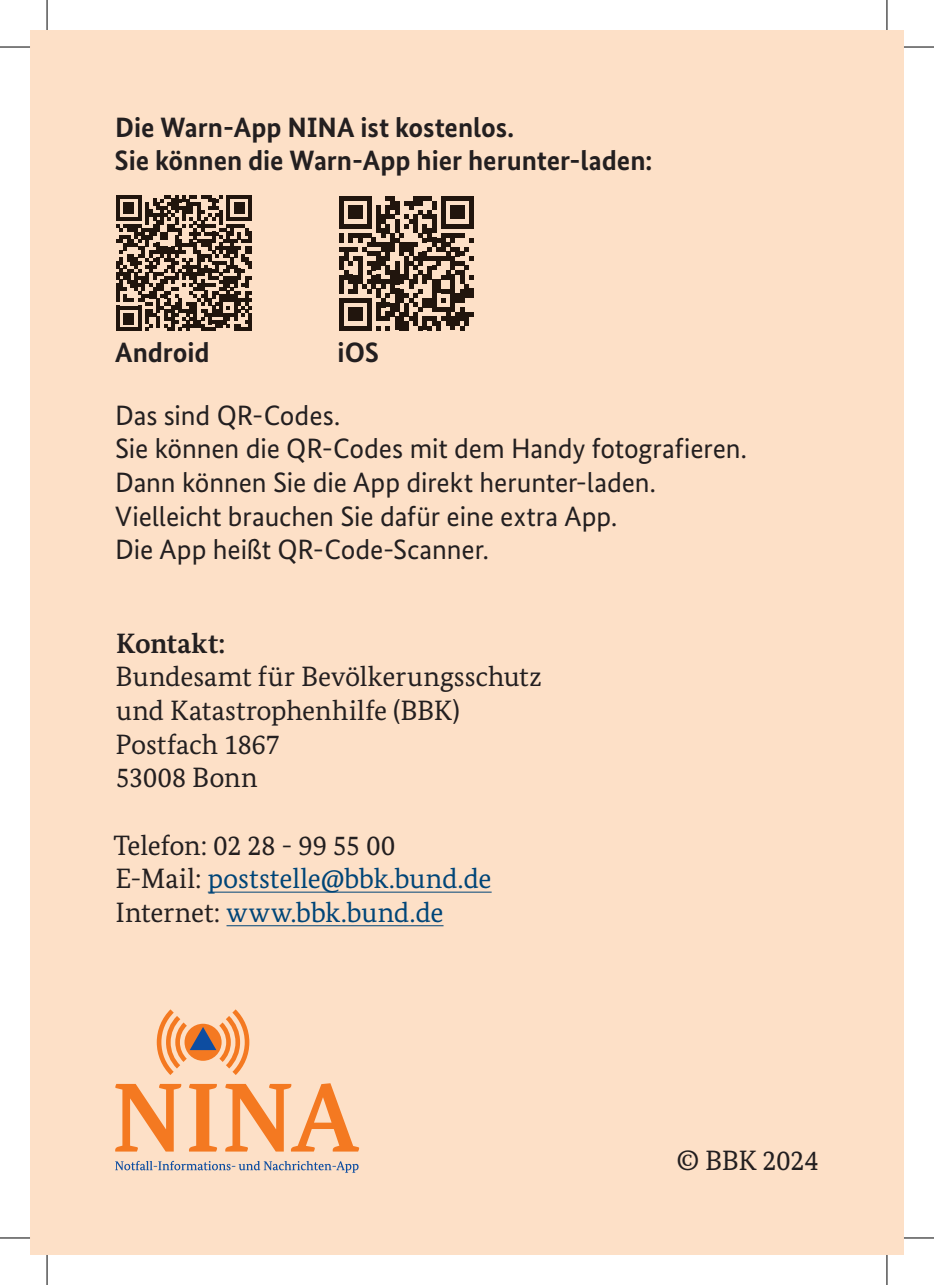
<style>
.page{position:relative;width:934px;height:1285px;background:#fff}
.page>*{position:absolute;margin:0;border:0;box-sizing:border-box;transform-origin:0 0}
.t1{font:28px/33.6px "Bundes Sans";letter-spacing:-.005em;color:#231f20}
.t2{font:28px/33.6px "Bundes Serif";letter-spacing:-.005em;color:#231f20}
.t3{font:700 28px/33.6px "Bundes Sans";color:#231f20}
.t4{font:28px "Bundes Serif";letter-spacing:-.005em;color:#004578}
.t5{font:700 28px "Bundes Serif";letter-spacing:.005em;color:#231f20}
.s1{color:#231f20}
</style>
<div class="page">
<div style="left:30px;top:30px;width:873px;height:1225px;background:#fde0c7"></div>
<hr style="left:208px;top:891px;width:283px;height:1px;background:#004578">
<hr style="left:226px;top:925px;width:217px;height:1px;background:#004578">
<hr style="left:0;top:47px;width:30px;height:1px;background:#000">
<hr style="left:903px;top:47px;width:30px;height:1px;background:#000">
<hr style="left:0;top:1237px;width:30px;height:1px;background:#000">
<hr style="left:903px;top:1237px;width:30px;height:1px;background:#000">
<hr style="left:47px;top:0;width:1px;height:30px;background:#000">
<hr style="left:47px;top:1255px;width:1px;height:30px;background:#000">
<hr style="left:886px;top:0;width:1px;height:30px;background:#000">
<hr style="left:886px;top:1255px;width:1px;height:30px;background:#000">
<svg style="left:116px;top:195px;width:136px;height:136px"></svg>
<hr style="left:248px;top:313px;width:4px;height:18px;background:#21150d">
<svg style="left:339px;top:196px;width:134px;height:134px"></svg>
<svg style="left:225px;top:1083px;width:134px;height:68px"></svg>
<svg style="left:189px;top:1084px;width:28px;height:67px"></svg>
<svg style="left:115px;top:1084px;width:66px;height:67px"></svg>
<svg style="left:157px;top:1009px;width:92px;height:66px"></svg>
<svg style="left:115px;top:1160px;width:243px;height:12px"></svg>
<p class="t3" style="left:115px;top:110px;width:539px">Die Warn-App NINA ist kostenlos.<br>Sie können die Warn-App hier herunter-laden:</p>
<p class="t3" style="left:115px;top:335px;width:96px">Android</p>
<p class="t3" style="left:337px;top:335px;width:43px">iOS</p>
<p class="t1" style="left:115px;top:398px;width:633px">Das sind QR-Codes.<br>Sie können die QR-Codes mit dem Handy fotografieren.<br>Dann können Sie die App direkt herunter-laden.<br>Vielleicht brauchen Sie dafür eine extra App.<br>Die App heißt QR-Code-Scanner.</p>
<h2 class="t5" style="left:116px;top:626px;width:111px">Kontakt:</h2>
<p class="t2" style="left:115px;top:660px;width:427px">Bundesamt für Bevölkerungsschutz und Katastrophenhilfe (BBK)<br>Postfach 1867<br>53008 Bonn</p>
<p class="t2" style="left:113px;top:828px;width:283px">Telefon: 02 28 - 99 55 00</p>
<p class="t4" style="left:115px;top:861px;width:377px"><span class="s1">E-Mail:</span> poststelle@bbk.bund.de</p>
<p class="t4" style="left:115px;top:895px;width:329px"><span class="s1">Internet:</span> www.bbk.bund.de</p>
<p class="t2" style="left:676px;top:1143px;width:144px">© BBK 2024</p>
</div>
